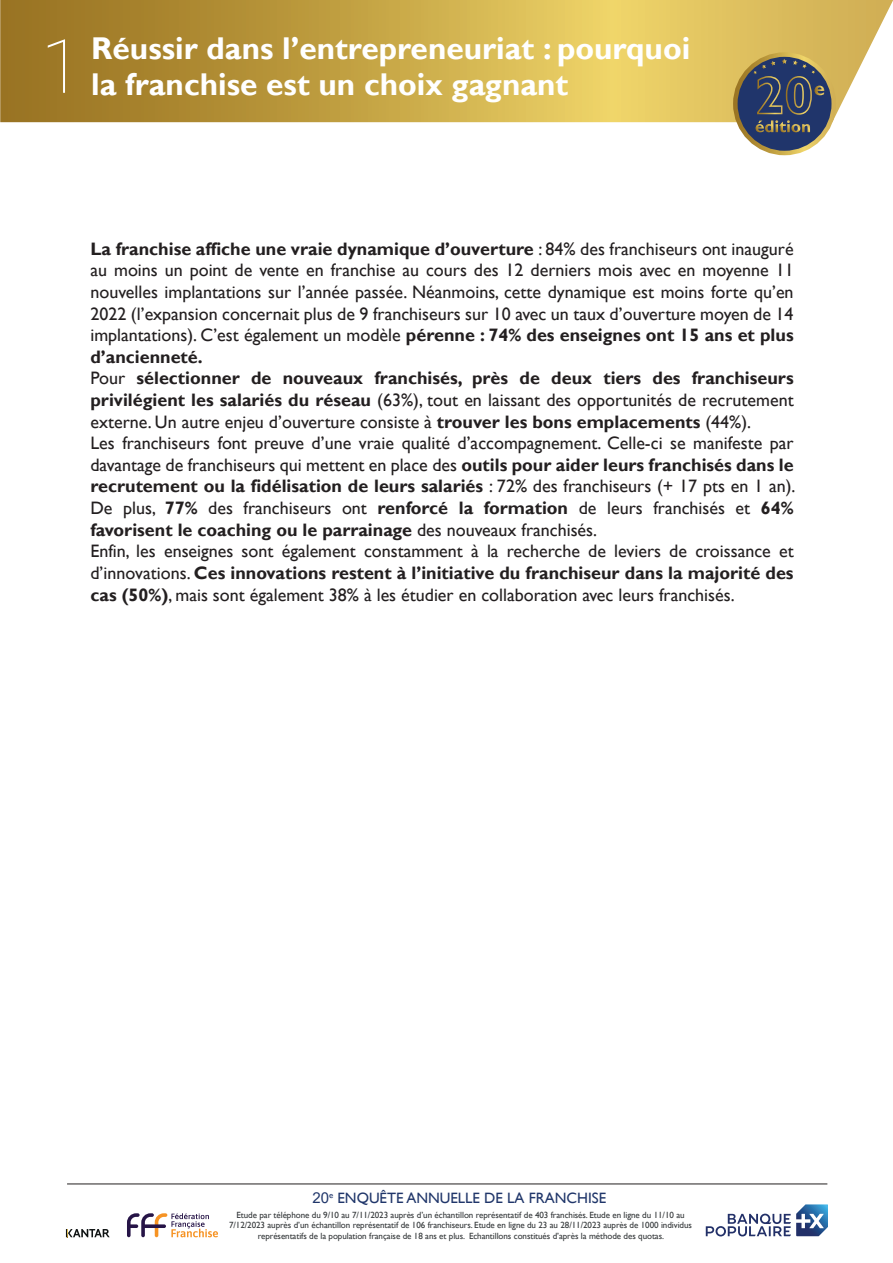
<style>
.page{position:relative;width:893px;height:1263px;background:#fff}
.page>*{position:absolute;margin:0;border:0;box-sizing:border-box;transform-origin:0 0}
.t1{font:100 75px "Roboto";color:#fff}
.t2{font:700 31.5px "Gill Sans";color:#fff}
.t3{font:18px/21.6px "Gill Sans";color:#231f20}
.t4{font:15px "Gill Sans";color:#20366a}
.t5{font:9px/10.5px "Gill Sans";letter-spacing:-.005em;color:#333739;text-align:center}
.s1{font-weight:700}
.s2{font-family:"Arial"}
</style>
<div class="page">
<svg style="left:0;top:0;width:893px;height:122px;background:#c9a94e"></svg>
<svg style="left:66px;top:1229px;width:44px;height:8px"></svg>
<svg style="left:706px;top:1204px;width:122px;height:32px"></svg>
<svg style="left:127px;top:1213px;width:91px;height:24px"></svg>
<svg style="left:735px;top:55px;width:99px;height:98px;background:#3a4664"></svg>
<div style="left:733px;top:52px;width:103px;height:103px;border:4px solid #fff;border-radius:50%"></div>
<svg style="left:753px;top:59px;width:71px;height:73px;background:#444d64"></svg>
<hr style="left:67px;top:1183px;width:760px;height:1px;background:#231f20">
<h1 class="t1" style="left:41px;top:14px;width:43px">1</h1>
<h2 class="t2" style="left:91px;top:30px;width:600px">Réussir dans l’entrepreneuriat : pourquoi</h2>
<h2 class="t2" style="left:91px;top:66px;width:478px">la franchise est un choix gagnant</h2>
<p class="t3" style="left:90px;top:238px;width:706px"><span class="s1">La franchise affiche une vraie dynamique d’ouverture</span> : 84% des franchiseurs ont inauguré au moins un point de vente en franchise au cours des 12 derniers mois avec en moyenne 11 nouvelles implantations sur l’année passée. Néanmoins, cette dynamique est moins forte qu’en 2022 (l’expansion concernait plus de 9 franchiseurs sur 10 avec un taux d’ouverture moyen de 14 implantations). C’est également un modèle <span class="s1">pérenne : 74% des enseignes ont 15 ans et plus d’ancienneté.<br></span>Pour <span class="s1">sélectionner de nouveaux franchisés, près de deux tiers des franchiseurs privilégient les salariés du réseau</span> (63%), tout en laissant des opportunités de recrutement externe. Un autre enjeu d’ouverture consiste à <span class="s1">trouver les bons emplacements</span> (44%).<br>Les franchiseurs font preuve d’une vraie qualité d’accompagnement. Celle-ci se manifeste par davantage de franchiseurs qui mettent en place des <span class="s1">outils pour aider leurs franchisés dans le recrutement ou la fidélisation de leurs salariés</span> : 72% des franchiseurs (+ 17 pts en 1 an).<br>De plus, <span class="s1">77%</span> des franchiseurs ont <span class="s1">renforcé la formation</span> de leurs franchisés et <span class="s1">64% favorisent le coaching ou le parrainage</span> des nouveaux franchisés.<br>Enfin, les enseignes sont également constamment à la recherche de leviers de croissance et d’innovations. <span class="s1">Ces innovations restent à l’initiative du franchiseur dans la majorité des cas (50%)</span>, mais sont également 38% à les étudier en collaboration avec leurs franchisés.</p>
<p class="t4" style="left:312px;top:1189px;width:295px"><span class="s2">20</span><sup>e</sup> ENQUÊTE ANNUELLE DE LA FRANCHISE</p>
<p class="t5" style="left:229px;top:1210px;width:464px">Etude par téléphone du 9/10 au 7/11/2023 auprès d’un échantillon représentatif de 403 franchisés. Etude en ligne du 11/10 au<br>7/12/2023 auprès d’un échantillon représentatif de 106 franchiseurs. Etude en ligne du 23 au 28/11/2023 auprès de 1000 individus représentatifs de la population française de 18 ans et plus. Echantillons constitués d’après la méthode des quotas.</p>
</div>
